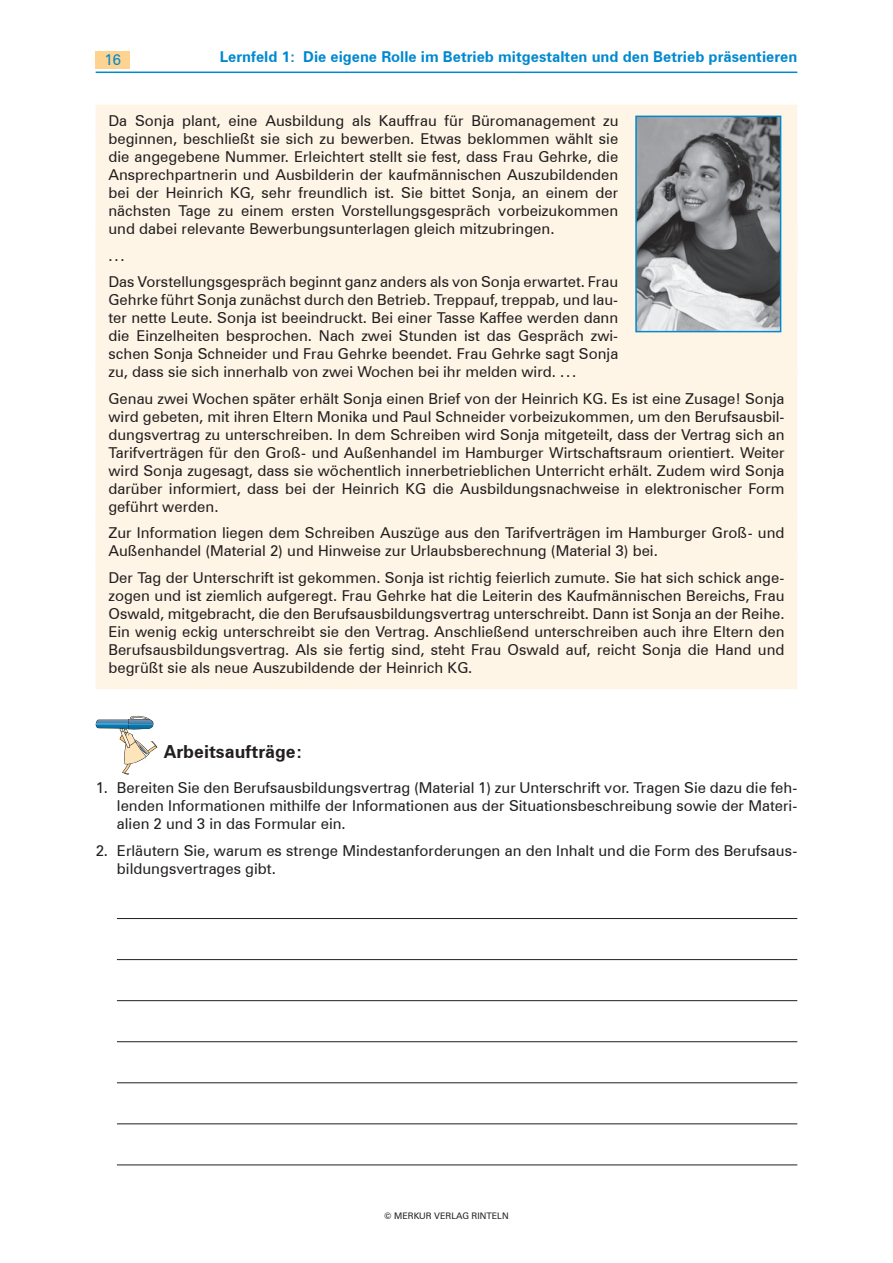
<style>
.page{position:relative;width:893px;height:1263px;background:#fff}
.page>*{position:absolute;margin:0;border:0;box-sizing:border-box;transform-origin:0 0}
.Arbeitsauftraege{font:700 18px "Zurich BT";color:#231f20}
.Situation-Text{font:15px/18px "Zurich BT";color:#231f20;text-align:justify}
.Kolumnentitel_links{font:700 15px "Zurich BT";color:#0089cf}
.t1{font:15px "Zurich BT";color:#0089cf}
.t2{font:9px "Zurich BT";color:#231f20}
</style>
<div class="page">
<div style="left:96px;top:51px;width:34px;height:17px;background:#fed38f"></div>
<hr style="left:96px;top:72px;width:701px;height:1px;background:#0089cf">
<div style="left:96px;top:105px;width:701px;height:30px;background:#fef5e6"></div>
<div style="left:96px;top:131px;width:701px;height:138px;background:#fef5e6"></div>
<div style="left:96px;top:226px;width:701px;height:150px;background:#fef5e6"></div>
<div style="left:96px;top:365px;width:701px;height:158px;background:#fef5e6"></div>
<div style="left:96px;top:516px;width:701px;height:48px;background:#fef5e6"></div>
<div style="left:96px;top:556px;width:701px;height:133px;background:#fef5e6"></div>
<hr style="left:117px;top:918px;width:680px;height:1px;background:#231f20">
<hr style="left:117px;top:959px;width:680px;height:1px;background:#231f20">
<hr style="left:117px;top:1000px;width:680px;height:1px;background:#231f20">
<hr style="left:117px;top:1041px;width:680px;height:1px;background:#231f20">
<hr style="left:117px;top:1082px;width:680px;height:1px;background:#231f20">
<hr style="left:117px;top:1123px;width:680px;height:1px;background:#231f20">
<hr style="left:117px;top:1164px;width:680px;height:1px;background:#231f20">
<img style="left:638px;top:119px;width:140px;height:210px">
<div style="left:635px;top:116px;width:146px;height:216px;border:2px solid #0089cf"></div>
<svg style="left:96px;top:716px;width:61px;height:59px"></svg>
<p class="t1" style="left:104px;top:51px;width:18px">16</p>
<p class="Kolumnentitel_links" style="left:220px;top:48px;width:579px">Lernfeld 1: Die eigene Rolle im Betrieb mitgestalten und den Betrieb präsentieren</p>
<p class="Situation-Text" style="left:108px;top:112px;width:512px">Da Sonja plant, eine Ausbildung als Kauffrau für Büromanagement zu beginnen, beschließt sie sich zu bewerben. Etwas beklommen wählt sie die angegebene Nummer. Erleichtert stellt sie fest, dass Frau Gehrke, die Ansprechpartnerin und Ausbilderin der kaufmännischen Auszubildenden bei der Heinrich KG, sehr freundlich ist. Sie bittet Sonja, an einem der nächsten Tage zu einem ersten Vorstellungsgespräch vorbeizukommen und dabei relevante Bewerbungsunterlagen gleich mitzubringen.</p>
<p class="Situation-Text" style="left:108px;top:246px;width:18px">...</p>
<p class="Situation-Text" style="left:108px;top:273px;width:511px">Das Vorstellungsgespräch beginnt ganz anders als von Sonja erwartet. Frau Gehrke führt Sonja zunächst durch den Betrieb. Treppauf, treppab, und lau&shy;ter nette Leute. Sonja ist beeindruckt. Bei einer Tasse Kaffee werden dann die Einzelheiten besprochen. Nach zwei Stunden ist das Gespräch zwi&shy;schen Sonja Schneider und Frau Gehrke beendet. Frau Gehrke sagt Sonja zu, dass sie sich innerhalb von zwei Wochen bei ihr melden wird. ...</p>
<p class="Situation-Text" style="left:108px;top:389px;width:678px">Genau zwei Wochen später erhält Sonja einen Brief von der Heinrich KG. Es ist eine Zusage! Sonja wird gebeten, mit ihren Eltern Monika und Paul Schneider vorbeizukommen, um den Berufsausbil&shy;dungsvertrag zu unterschreiben. In dem Schreiben wird Sonja mitgeteilt, dass der Vertrag sich an Tarifverträgen für den Groß- und Außenhandel im Hamburger Wirtschaftsraum orientiert. Weiter wird Sonja zugesagt, dass sie wöchentlich innerbetrieblichen Unterricht erhält. Zudem wird Sonja darüber informiert, dass bei der Heinrich KG die Ausbildungsnachweise in elektronischer Form geführt werden.</p>
<p class="Situation-Text" style="left:108px;top:524px;width:678px">Zur Information liegen dem Schreiben Auszüge aus den Tarifverträgen im Hamburger Groß- und<br>Außenhandel (Material 2) und Hinweise zur Urlaubsberechnung (Material 3) bei.</p>
<p class="Situation-Text" style="left:108px;top:568px;width:678px">Der Tag der Unterschrift ist gekommen. Sonja ist richtig feierlich zumute. Sie hat sich schick ange&shy;zogen und ist ziemlich aufgeregt. Frau Gehrke hat die Leiterin des Kaufmännischen Bereichs, Frau Oswald, mitgebracht, die den Berufsausbildungsvertrag unterschreibt. Dann ist Sonja an der Reihe.<br>Ein wenig eckig unterschreibt sie den Vertrag. Anschließend unterschreiben auch ihre Eltern den Berufsausbildungsvertrag. Als sie fertig sind, steht Frau Oswald auf, reicht Sonja die Hand und begrüßt sie als neue Auszubildende der Heinrich KG.</p>
<p class="Arbeitsauftraege" style="left:164px;top:741px;width:140px">Arbeitsaufträge:</p>
<p class="Situation-Text" style="left:117px;top:779px;width:682px;text-indent:-21px">1. Bereiten Sie den Berufsausbildungsvertrag (Material 1) zur Unterschrift vor. Tragen Sie dazu die feh&shy;lenden Informationen mithilfe der Informationen aus der Situationsbeschreibung sowie der Materi&shy;alien 2 und 3 in das Formular ein.</p>
<p class="Situation-Text" style="left:117px;top:841px;width:682px;text-indent:-21px">2. Erläutern Sie, warum es strenge Mindestanforderungen an den Inhalt und die Form des Berufsaus&shy;bildungsvertrages gibt.</p>
<p class="t2" style="left:384px;top:1210px;width:126px">© MERKUR VERLAG RINTELN</p>
</div>
